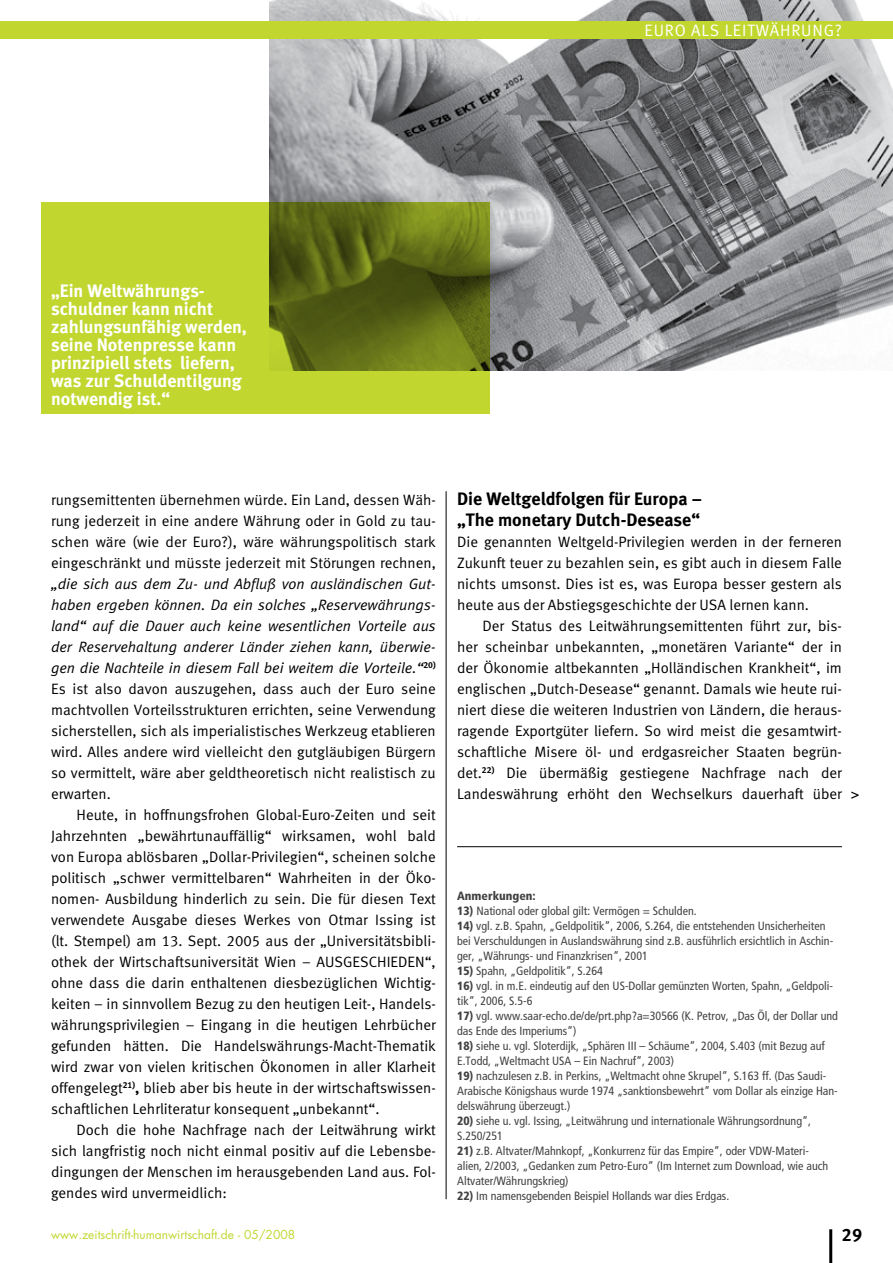
<style>
.page{position:relative;width:893px;height:1263px;background:#fff}
.page>*{position:absolute;margin:0;border:0;box-sizing:border-box;transform-origin:0 0}
.t1{font:18px/18px "Meta Bold LF";color:#fff}
.t2{font:18px/21px "Meta Bold LF";color:#000}
.t3{font:16.5px "Meta Normal LF";letter-spacing:.05em;color:#fff}
.t4{font:15px/21px "Meta Normal LF";color:#000;text-align:justify}
.t5{font:15px "Futura";color:#000}
.t6{font:condensed 12px/15px "Frutiger";color:#414142}
.t7{font:12px "Futura";color:#c1d72f}
.t8{font:900 condensed 12px "Frutiger";color:#414142}
.s1{font-style:italic}
.s2{font-family:"Meta Bold LF"}
.s3{font-weight:900}
</style>
<div class="page">
<img style="left:269px;top:0;width:624px;height:371px">
<svg style="left:41px;top:203px;width:449px;height:211px;background:#9aac25"></svg>
<hr style="left:829px;top:1229px;width:3px;height:34px;background:#000">
<hr style="left:446px;top:491px;width:1px;height:708px;background:#000">
<hr style="left:457px;top:846px;width:385px;height:1px;background:#000">
<div style="left:0;top:21px;width:893px;height:17px;background:#c1d72f"></div>
<p class="t3" style="left:644px;top:21px;width:199px">EURO ALS LEITWÄHRUNG?</p>
<p class="t1" style="left:51px;top:281px;width:198px">„Ein Weltwährungs&shy;schuldner kann nicht zahlungsunfähig werden, seine Notenpresse kann prinzipiell stets liefern, was zur Schuldentilgung notwendig ist.“</p>
<p class="t4" style="left:51px;top:489px;width:386px">rungsemittenten übernehmen würde. Ein Land, dessen Wäh&shy;rung jederzeit in eine andere Währung oder in Gold zu tau&shy;schen wäre (wie der Euro?), wäre währungspolitisch stark eingeschränkt und müsste jederzeit mit Störungen rechnen,</p>
<p class="t4" style="left:51px;top:573px;width:386px"><span class="s1">„die sich aus dem Zu- und Abfluß von ausländischen Gut&shy;haben ergeben können. Da ein solches „Reservewährungs&shy;land“ auf die Dauer auch keine wesentlichen Vorteile aus der Reservehaltung anderer Länder ziehen kann, überwie&shy;gen die Nachteile in diesem Fall bei weitem die Vorteile.“</span><sup>20)<br></sup>Es ist also davon auszugehen, dass auch der Euro seine machtvollen Vorteilsstrukturen errichten, seine Verwendung sicherstellen, sich als imperialistisches Werkzeug etablieren wird. Alles andere wird vielleicht den gutgläubigen Bürgern so vermittelt, wäre aber geldtheoretisch nicht realistisch zu erwarten.</p>
<p class="t4" style="left:51px;top:804px;width:386px;text-indent:26px">Heute, in hoffnungsfrohen Global-Euro-Zeiten und seit Jahrzehnten „bewährtunauffällig“ wirksamen, wohl bald von Europa ablösbaren „Dollar-Privilegien“, scheinen solche politisch „schwer vermittelbaren“ Wahrheiten in der Öko&shy;nomen- Ausbildung hinderlich zu sein. Die für diesen Text verwendete Ausgabe dieses Werkes von Otmar Issing ist (lt. Stempel) am 13. Sept. 2005 aus der „Universitätsbibli&shy;othek der Wirtschaftsuniversität Wien – AUSGESCHIEDEN“, ohne dass die darin enthaltenen diesbezüglichen Wichtig&shy;keiten – in sinnvollem Bezug zu den heutigen Leit-, Handels&shy;währungsprivilegien – Eingang in die heutigen Lehrbücher gefunden hätten. Die Handelswährungs-Macht-Thematik wird zwar von vielen kritischen Ökonomen in aller Klarheit offengelegt<sup>21)</sup><span class="s2">,</span> blieb aber bis heute in der wirtschaftswissen&shy;schaftlichen Lehrliteratur konsequent „unbekannt“.</p>
<p class="t4" style="left:51px;top:1119px;width:386px;text-indent:26px">Doch die hohe Nachfrage nach der Leitwährung wirkt sich langfristig noch nicht einmal positiv auf die Lebensbe&shy;dingungen der Menschen im herausgebenden Land aus. Fol&shy;gendes wird unvermeidlich:</p>
<p class="t2" style="left:457px;top:488px;width:246px">Die Weltgeldfolgen für Europa – „The monetary Dutch-Desease“</p>
<p class="t4" style="left:457px;top:531px;width:386px">Die genannten Weltgeld-Privilegien werden in der ferneren Zukunft teuer zu bezahlen sein, es gibt auch in diesem Falle nichts umsonst. Dies ist es, was Europa besser gestern als heute aus der Abstiegsgeschichte der USA lernen kann.</p>
<p class="t4" style="left:457px;top:615px;width:386px;text-indent:26px">Der Status des Leitwährungsemittenten führt zur, bis&shy;her scheinbar unbekannten, „monetären Variante“ der in der Ökonomie altbekannten „Holländischen Krankheit“, im englischen „Dutch-Desease“ genannt. Damals wie heute rui&shy;niert diese die weiteren Industrien von Ländern, die heraus&shy;ragende Exportgüter liefern. So wird meist die gesamtwirt&shy;schaftliche Misere öl- und erdgasreicher Staaten begrün&shy;det.<sup>22)</sup> Die übermäßig gestiegene Nachfrage nach der Landeswährung erhöht den Wechselkurs dauerhaft über</p>
<p class="t5" style="left:850px;top:784px;width:11px">&gt;</p>
<p class="t8" style="left:457px;top:888px;width:80px">Anmerkungen:</p>
<p class="t6" style="left:457px;top:903px;width:241px"><span class="s3">13)</span> National oder global gilt: Vermögen = Schulden.</p>
<p class="t6" style="left:457px;top:918px;width:378px"><span class="s3">14)</span> vgl. z.B. Spahn, „Geldpolitik“, 2006, S.264, die entstehenden Unsicherheiten bei Verschuldungen in Auslandswährung sind z.B. ausführlich ersichtlich in Aschin&shy;ger, „Währungs- und Finanzkrisen“, 2001</p>
<p class="t6" style="left:457px;top:963px;width:147px"><span class="s3">15)</span> Spahn, „Geldpolitik“, S.264</p>
<p class="t6" style="left:457px;top:978px;width:377px"><span class="s3">16)</span> vgl. in m.E. eindeutig auf den US-Dollar gemünzten Worten, Spahn, „Geldpoli&shy;tik“, 2006, S.5-6</p>
<p class="t6" style="left:457px;top:1008px;width:382px"><span class="s3">17)</span> vgl. www.saar-echo.de/de/prt.php?a=30566 (K. Petrov, „Das Öl, der Dollar und das Ende des Imperiums“)</p>
<p class="t6" style="left:457px;top:1038px;width:369px"><span class="s3">18)</span> siehe u. vgl. Sloterdijk, „Sphären III – Schäume“, 2004, S.403 (mit Bezug auf<br>E.Todd, „Weltmacht USA – Ein Nachruf“, 2003)</p>
<p class="t6" style="left:457px;top:1068px;width:382px"><span class="s3">19)</span> nachzulesen z.B. in Perkins, „Weltmacht ohne Skrupel“, S.163 ff. (Das Saudi-<br>Arabische Königshaus wurde 1974 „sanktionsbewehrt“ vom Dollar als einzige Han&shy;delswährung überzeugt.)</p>
<p class="t6" style="left:457px;top:1113px;width:355px"><span class="s3">20)</span> siehe u. vgl. Issing, „Leitwährung und internationale Währungsordnung“,<br>S.250/251</p>
<p class="t6" style="left:457px;top:1143px;width:373px"><span class="s3">21)</span> z.B. Altvater/Mahnkopf, „Konkurrenz für das Empire“, oder VDW-Materi&shy;alien, 2/2003, „Gedanken zum Petro-Euro“ (Im Internet zum Download, wie auch<br>Altvater/Währungskrieg)</p>
<p class="t6" style="left:457px;top:1188px;width:274px"><span class="s3">22)</span> Im namensgebenden Beispiel Hollands war dies Erdgas.</p>
<p class="t7" style="left:51px;top:1227px;width:246px">www.zeitschrift-humanwirtschaft.de - 05/2008</p>
<p class="t2" style="left:842px;top:1224px;width:22px">29</p>
</div>
